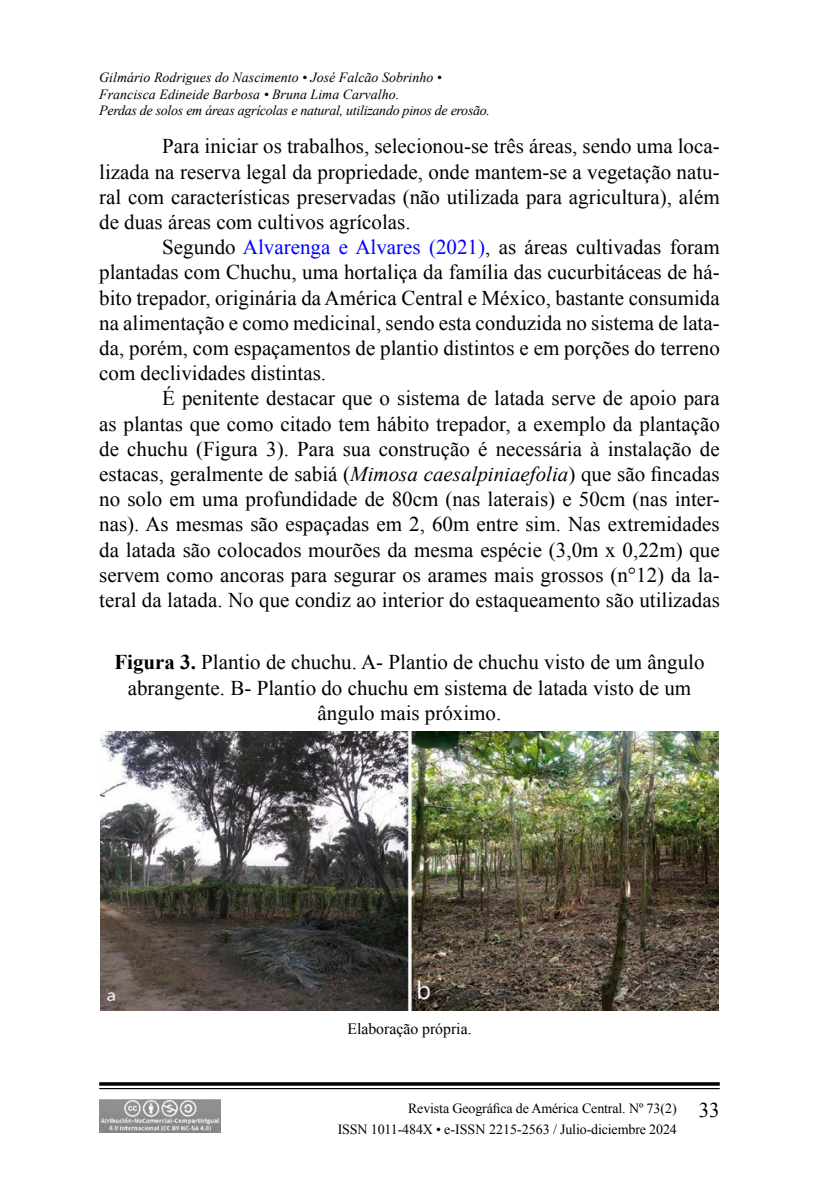
<style>
.page{position:relative;width:819px;height:1197px;background:#fff}
.page>*{position:absolute;margin:0;border:0;box-sizing:border-box;transform-origin:0 0}
.t1{font:21px/25.2px "Times New Roman";color:#000;text-align:justify}
.t2{font:15.75px "Times New Roman";color:#000}
.t3{font:italic 14px/16.8px "Times New Roman";color:#000}
.t4{font:14px/21px "Times New Roman";letter-spacing:-.01em;color:#000}
.s1{color:#00f}
.s2{font-style:italic}
.s3{font-weight:700}
.s4{font-size:21px}
</style>
<div class="page">
<svg style="left:99px;top:1082px;width:621px;height:4px;background:#1f1f1f"></svg>
<hr style="left:99px;top:1088px;width:621px;height:1px;background:#000">
<img style="left:99px;top:1099px;width:121px;height:34px">
<img style="left:101px;top:732px;width:617px;height:279px">
<p class="t3" style="left:99px;top:68px;width:392px">Gilmário Rodrigues do Nascimento • José Falcão Sobrinho •<br>Francisca Edineide Barbosa • Bruna Lima Carvalho.<br>Perdas de solos em áreas agrícolas e natural, utilizando pinos de erosão.</p>
<p class="t1" style="left:99px;top:134px;width:622px;text-indent:63px">Para iniciar os trabalhos, selecionou-se três áreas, sendo uma loca&shy;lizada na reserva legal da propriedade, onde mantem-se a vegetação natu&shy;ral com características preservadas (não utilizada para agricultura), além de duas áreas com cultivos agrícolas.</p>
<p class="t1" style="left:99px;top:234px;width:622px;text-indent:63px">Segundo <span class="s1">Alvarenga e Alvares (2021)</span>, as áreas cultivadas foram plantadas com Chuchu, uma hortaliça da família das cucurbitáceas de há&shy;bito trepador, originária da América Central e México, bastante consumida na alimentação e como medicinal, sendo esta conduzida no sistema de lata&shy;da, porém, com espaçamentos de plantio distintos e em porções do terreno com declividades distintas.</p>
<p class="t1" style="left:99px;top:386px;width:622px;text-indent:63px">É penitente destacar que o sistema de latada serve de apoio para as plantas que como citado tem hábito trepador, a exemplo da plantação de chuchu (Figura 3). Para sua construção é necessária à instalação de estacas, geralmente de sabiá (<span class="s2">Mimosa caesalpiniaefolia</span>) que são fincadas no solo em uma profundidade de 80cm (nas laterais) e 50cm (nas inter&shy;nas). As mesmas são espaçadas em 2, 60m entre sim. Nas extremidades da latada são colocados mourões da mesma espécie (3,0m x 0,22m) que servem como ancoras para segurar os arames mais grossos (n°12) da la&shy;teral da latada. No que condiz ao interior do estaqueamento são utilizadas</p>
<p class="t1" style="left:114px;top:649px;width:592px;text-align:center"><span class="s3">Figura 3.</span> Plantio de chuchu. A- Plantio de chuchu visto de um ângulo abrangente. B- Plantio do chuchu em sistema de latada visto de um ângulo mais próximo.</p>
<p class="t2" style="left:347px;top:1019px;width:126px">Elaboração própria.</p>
<p class="t4" style="left:338px;top:1097px;width:384px;text-indent:70px">Revista Geográfica de América Central. Nº 73(2) <span class="s4">33<br></span>ISSN 1011-484X • e-ISSN 2215-2563 / Julio-diciembre 2024</p>
</div>
